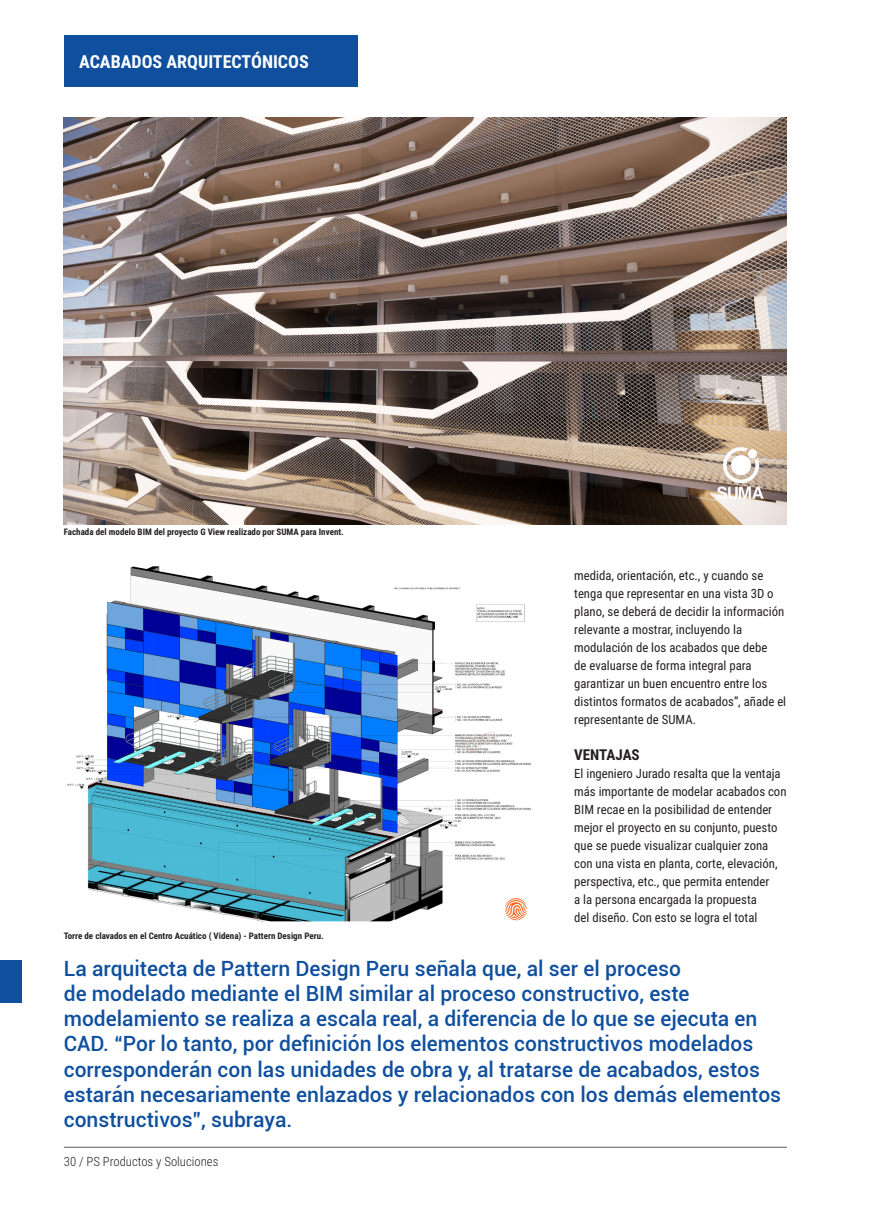
<style>
.page{position:relative;width:872px;height:1212px;background:#fff}
.page>*{position:absolute;margin:0;border:0;box-sizing:border-box;transform-origin:0 0}
.cabecera{font:500 21px/25.2px "Roboto";color:#0f4f9e}
.texto{font:700 18px "Roboto Condensed";color:#fff}
.sub_titulo{font:700 15px "Roboto Condensed";color:#231f20}
.texto-2{font:12.75px/18px "Roboto Condensed";color:#231f20}
.t1{font:300 12.75px "Roboto Condensed";color:#231f20}
.leyenda{font:700 9px "Roboto Condensed";color:#231f20}
</style>
<div class="page">
<hr style="left:64px;top:1147px;width:723px;height:1px;background:#57585a">
<div style="left:64px;top:35px;width:293px;height:51px;background:#0f4f9e"></div>
<img style="left:64px;top:117px;width:723px;height:407px">
<img style="left:67px;top:566px;width:464px;height:356px">
<div style="left:0;top:960px;width:21px;height:42px;background:#0f4f9e"></div>
<p class="texto" style="left:79px;top:48px;width:231px">ACABADOS ARQUITECTÓNICOS</p>
<p class="leyenda" style="left:64px;top:526px;width:281px">Fachada del modelo BIM del proyecto G View realizado por SUMA para Invent.</p>
<p class="texto-2" style="left:574px;top:566px;width:213px">medida, orientación, etc., y cuando se tenga que representar en una vista 3D o plano, se deberá de decidir la información relevante a mostrar, incluyendo la modulación de los acabados que debe<br>de evaluarse de forma integral para garantizar un buen encuentro entre los distintos formatos de acabados”, añade el representante de SUMA.</p>
<p class="sub_titulo" style="left:574px;top:744px;width:67px">VENTAJAS</p>
<p class="texto-2" style="left:574px;top:764px;width:214px">El ingeniero Jurado resalta que la ventaja más importante de modelar acabados con BIM recae en la posibilidad de entender mejor el proyecto en su conjunto, puesto que se puede visualizar cualquier zona con una vista en planta, corte, elevación, perspectiva, etc., que permita entender<br>a la persona encargada la propuesta<br>del diseño. Con esto se logra el total</p>
<p class="leyenda" style="left:64px;top:929px;width:261px">Torre de clavados en el Centro Acuático ( Videna) - Pattern Design Peru.</p>
<p class="cabecera" style="left:64px;top:955px;width:719px">La arquitecta de Pattern Design Peru señala que, al ser el proceso<br>de modelado mediante el BIM similar al proceso constructivo, este modelamiento se realiza a escala real, a diferencia de lo que se ejecuta en CAD. “Por lo tanto, por definición los elementos constructivos modelados corresponderán con las unidades de obra y, al tratarse de acabados, estos estarán necesariamente enlazados y relacionados con los demás elementos constructivos”, subraya.</p>
<p class="t1" style="left:64px;top:1153px;width:156px">30 / PS Productos y Soluciones</p>
</div>
